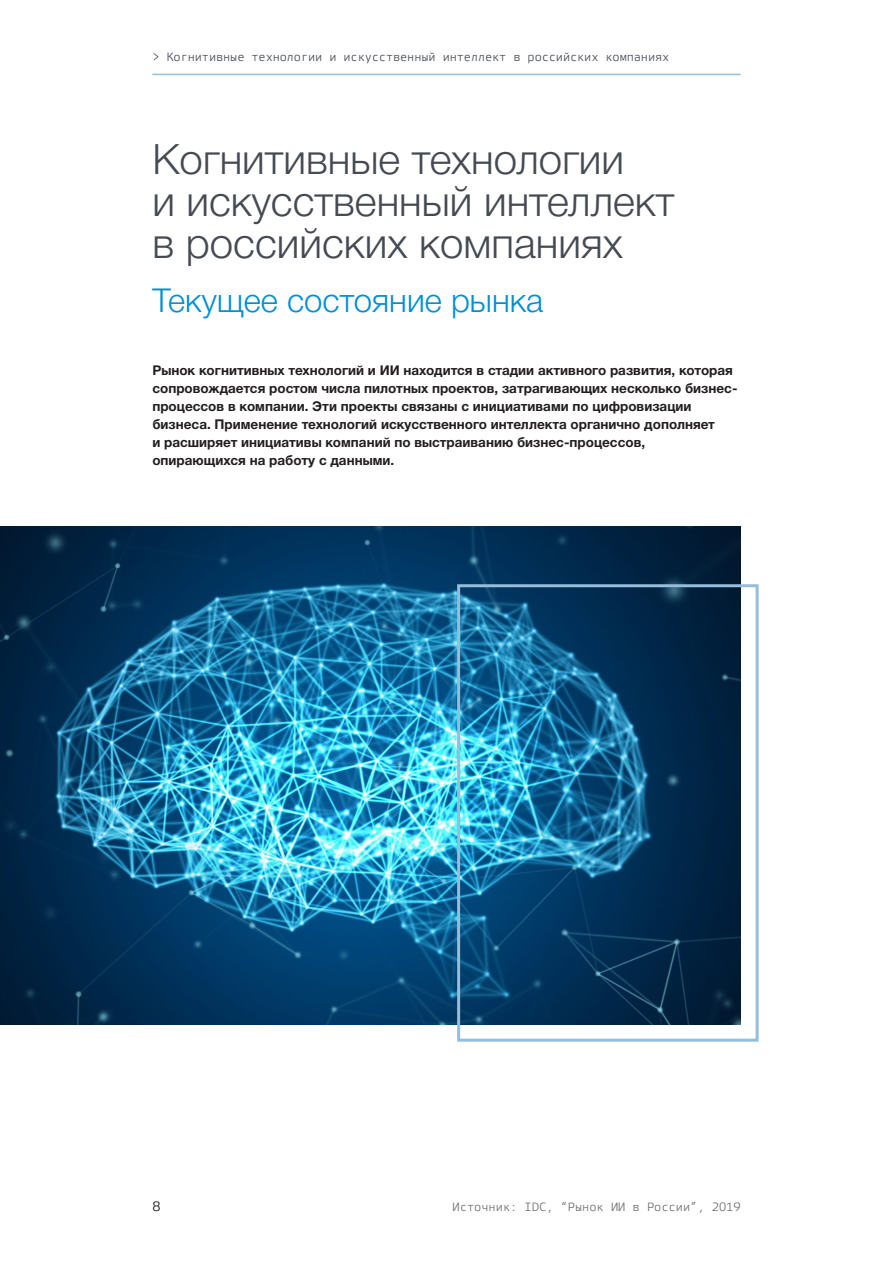
<style>
.page{position:relative;width:893px;height:1263px;background:#fff}
.page>*{position:absolute;margin:0;border:0;box-sizing:border-box;transform-origin:0 0}
.Header_1{font:300 42px/42px "Helvetica Neue Cyr";color:#464b53}
.Header_2{font:300 33px "Helvetica Neue Cyr";color:#008fd5}
.text-base-accent{font:700 13.5px/18px "Helvetica Neue Cyr";color:#231f20}
.t1{font:13.5px "Etelka Monospace Pro";color:#231f20}
.colontitle-top{font:12px "Etelka Monospace Pro";letter-spacing:-.01em;color:#464b53}
.t2{font:12px "Etelka Monospace Pro";color:#6e6e6e}
</style>
<div class="page">
<hr style="left:152px;top:74px;width:589px;height:1px;background:#96bddb">
<img style="left:0;top:526px;width:741px;height:498px">
<div style="left:457px;top:584px;width:302px;height:458px;border:3px solid #96bddb"></div>
<p class="colontitle-top" style="left:152px;top:51px;width:518px">&gt; Когнитивные технологии и искусственный интеллект в российских компаниях</p>
<p class="Header_1" style="left:152px;top:139px;width:524px">Когнитивные технологии<br>и искусственный интеллект в российских компаниях</p>
<p class="Header_2" style="left:152px;top:282px;width:392px">Текущее состояние рынка</p>
<p class="text-base-accent" style="left:152px;top:361px;width:587px">Рынок когнитивных технологий и ИИ находится в стадии активного развития, которая сопровождается ростом числа пилотных проектов, затрагивающих несколько бизнес&shy;процессов в компании. Эти проекты связаны с инициативами по цифровизации бизнеса. Применение технологий искусственного интеллекта органично дополняет<br>и расширяет инициативы компаний по выстраиванию бизнес-процессов, опирающихся на работу с данными.</p>
<p class="t1" style="left:152px;top:1199px;width:10px">8</p>
<p class="t2" style="left:453px;top:1200px;width:290px">Источник: IDC, “Рынок ИИ в России”, 2019</p>
</div>
